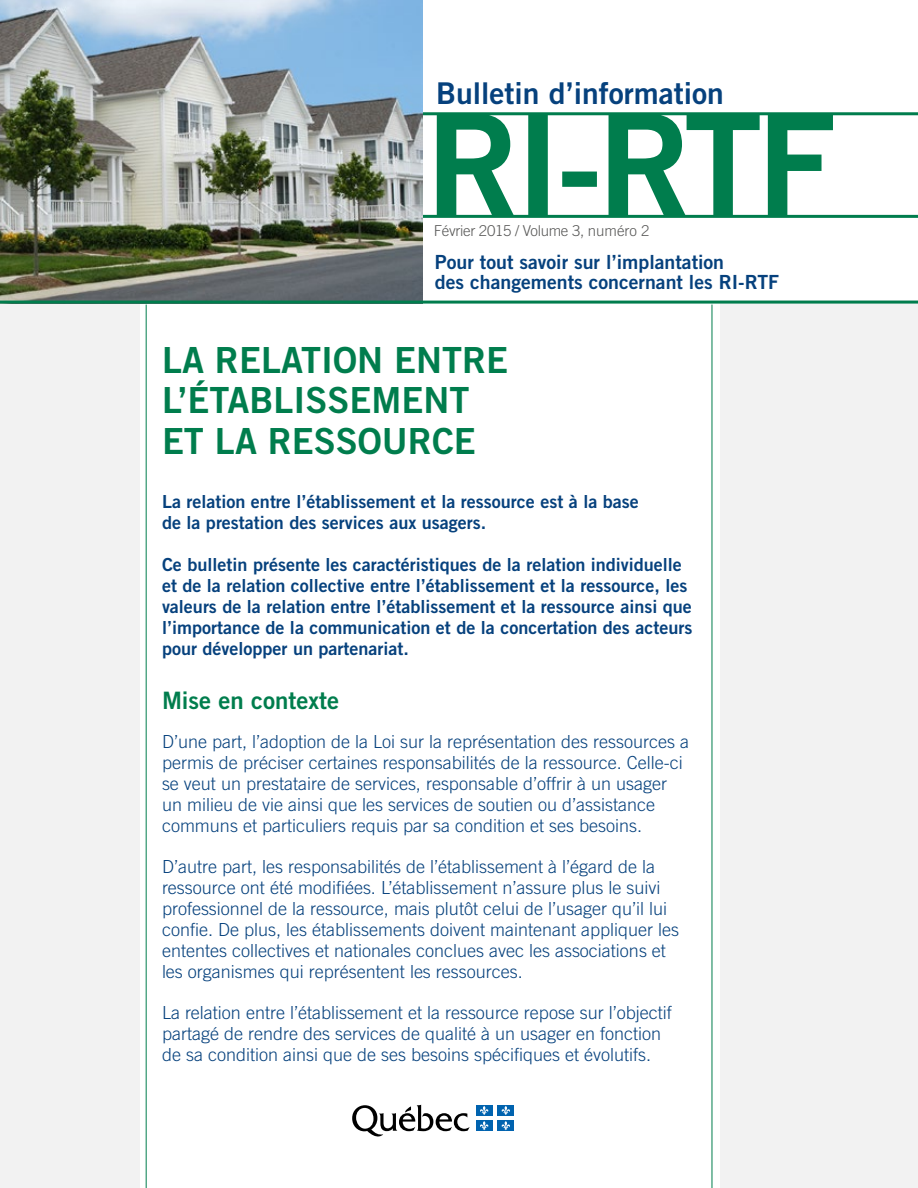
<style>
.page{position:relative;width:918px;height:1188px;background:#fff}
.page>*{position:absolute;margin:0;border:0;box-sizing:border-box;transform-origin:0 0}
.t1{font:36px/40.5px "Trade Gothic Bold Two";color:#007d4d}
.t2{font:30px "Trade Gothic Bold Two";color:#06417d}
.t3{font:24px "Trade Gothic Bold Two";color:#007d4d}
.t4{font:19.5px/19.5px "Trade Gothic Bold Two";color:#06417d}
.t5{font:300 18px/21px "Trade Gothic";color:#06417d}
.t6{font:18px/21px "Trade Gothic Bold Two";color:#06417d}
.t7{font:300 15px "Trade Gothic";letter-spacing:-.02em;color:#575756}
</style>
<div class="page">
<div style="left:0;top:297px;width:140px;height:891px;background:#f2f2f2"></div>
<div style="left:720px;top:301px;width:198px;height:887px;background:#f2f2f2"></div>
<hr style="left:423px;top:112px;width:495px;height:3px;background:#007d4d">
<hr style="left:146px;top:305px;width:1px;height:883px;background:#007d4d">
<hr style="left:712px;top:305px;width:1px;height:883px;background:#007d4d">
<hr style="left:423px;top:215px;width:495px;height:3px;background:#007d4d">
<svg style="left:437px;top:115px;width:396px;height:100px"></svg>
<svg style="left:352px;top:1105px;width:118px;height:32px"></svg>
<div style="left:476px;top:1105px;width:17px;height:11px;background:#0063af"></div>
<svg style="left:480px;top:1106px;width:9px;height:9px"></svg>
<div style="left:497px;top:1105px;width:17px;height:11px;background:#0063af"></div>
<svg style="left:501px;top:1106px;width:9px;height:9px"></svg>
<div style="left:476px;top:1120px;width:17px;height:11px;background:#0063af"></div>
<svg style="left:480px;top:1121px;width:9px;height:9px"></svg>
<div style="left:497px;top:1120px;width:17px;height:11px;background:#0063af"></div>
<svg style="left:501px;top:1121px;width:9px;height:9px"></svg>
<img style="left:0;top:0;width:423px;height:301px">
<hr style="left:0;top:301px;width:918px;height:3px;background:#007d4d">
<h2 class="t2" style="left:436px;top:75px;width:289px">Bulletin d’information</h2>
<p class="t7" style="left:434px;top:222px;width:217px">Février 2015 / Volume 3, numéro 2</p>
<p class="t4" style="left:435px;top:252px;width:346px">Pour tout savoir sur l’implantation<br>des changements concernant les RI-RTF</p>
<h1 class="t1" style="left:162px;top:339px;width:348px">LA RELATION ENTRE<br>L’ÉTABLISSEMENT<br>ET LA RESSOURCE</h1>
<p class="t6" style="left:162px;top:491px;width:478px">La relation entre l’établissement et la ressource est à la base de la prestation des services aux usagers.</p>
<p class="t6" style="left:162px;top:553px;width:532px">Ce bulletin présente les caractéristiques de la relation individuelle et de la relation collective entre l’établissement et la ressource, les valeurs de la relation entre l’établissement et la ressource ainsi que l’importance de la communication et de la concertation des acteurs pour développer un partenariat.</p>
<h3 class="t3" style="left:162px;top:685px;width:179px">Mise en contexte</h3>
<p class="t5" style="left:162px;top:730px;width:529px">D’une part, l’adoption de la Loi sur la représentation des ressources a permis de préciser certaines responsabilités de la ressource. Celle-ci se veut un prestataire de services, responsable d’offrir à un usager un milieu de vie ainsi que les services de soutien ou d’assistance communs et particuliers requis par sa condition et ses besoins.</p>
<p class="t5" style="left:162px;top:856px;width:519px">D’autre part, les responsabilités de l’établissement à l’égard de la ressource ont été modifiées. L’établissement n’assure plus le suivi professionnel de la ressource, mais plutôt celui de l’usager qu’il lui confie. De plus, les établissements doivent maintenant appliquer les ententes collectives et nationales conclues avec les associations et les organismes qui représentent les ressources.</p>
<p class="t5" style="left:162px;top:1002px;width:511px">La relation entre l’établissement et la ressource repose sur l’objectif partagé de rendre des services de qualité à un usager en fonction de sa condition ainsi que de ses besoins spécifiques et évolutifs.</p>
</div>
